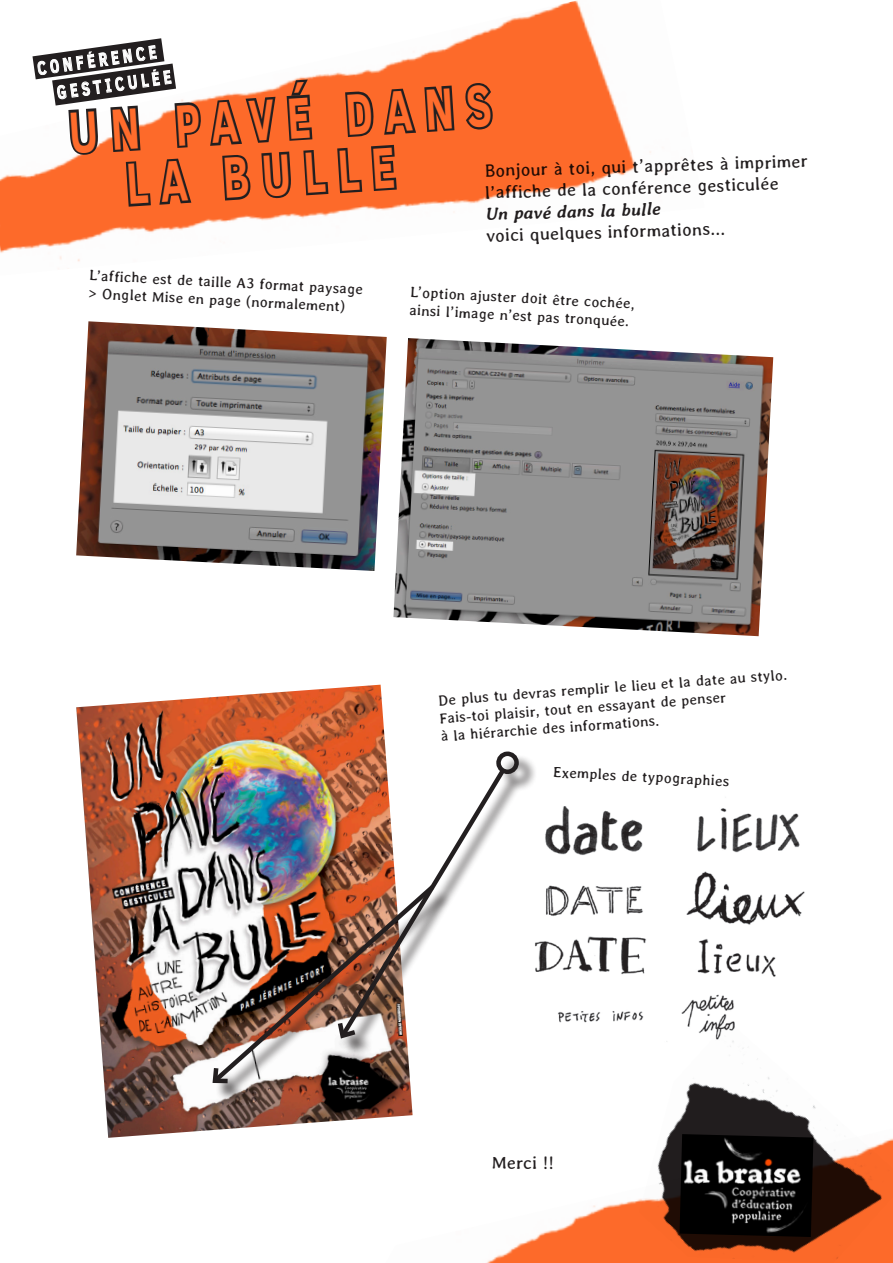
<style>
.page{position:relative;width:893px;height:1263px;background:#fff}
.page>*{position:absolute;margin:0;border:0;box-sizing:border-box;transform-origin:0 0}
.t1{font:700 59.7px/55.5px "Clear Sans";color:#ff6c2c;scale:.7 1}
.t2{font:700 19.2px/26.5px "Clear Sans";color:#fff;text-align:center;scale:.7 1}
.t3{font:18px/21.6px "Averia";color:#231f20}
.t4{font:italic 700 18px "Averia";color:#231f20}
.t5{font:15px/18.1px "Averia";color:#231f20}
</style>
<div class="page">
<img style="left:0;top:0;width:663px;height:262px">
<img style="left:486px;top:1199px;width:153px;height:64px">
<img style="left:639px;top:1058px;width:254px;height:205px">
<img style="left:679px;top:1134px;width:134px;height:103px">
<img style="left:76px;top:321px;width:311px;height:250px">
<img style="left:393px;top:338px;width:380px;height:298px">
<img style="left:76px;top:685px;width:337px;height:453px">
<div style="left:341px;top:754px;width:196px;height:302px;background:#231f20;opacity:.75"></div>
<svg style="left:336px;top:764px;width:173px;height:278px"></svg>
<div style="left:496px;top:751px;width:23px;height:23px;border:4px solid #231f20;border-radius:50%"></div>
<div style="left:215px;top:888px;width:237px;height:214px;background:#231f20;opacity:.75"></div>
<img style="left:209px;top:880px;width:230px;height:207px">
<svg style="left:210px;top:1063px;width:22px;height:22px"></svg>
<img style="left:523px;top:793px;width:282px;height:261px">
<svg style="left:31px;top:36px;width:465px;height:173px"></svg>
<p class="t2" style="left:35px;top:55px;width:173px;rotate:-8deg">CONFÉREN CE<br>GES TICULÉE</p>
<h1 class="t1" style="left:120px;top:99px;width:530px;text-indent:-54px;rotate:-4deg">Un pavé dans la bulle</h1>
<p class="t3" style="left:484px;top:161px;width:325px;rotate:-2deg">Bonjour à toi, qui t’apprêtes à imprimer l’affiche de la conférence gesticulée</p>
<p class="t4" style="left:485px;top:204px;width:177px;rotate:-2deg">Un pavé dans la bulle</p>
<p class="t3" style="left:486px;top:225px;width:241px;rotate:-2deg">voici quelques informations...</p>
<p class="t5" style="left:90px;top:266px;width:276px;rotate:3deg">L’affiche est de taille A3 format paysage &gt; Onglet Mise en page (normalement)</p>
<p class="t5" style="left:411px;top:283px;width:226px;rotate:3deg">L’option ajuster doit être cochée, ainsi l’image n’est pas tronquée.</p>
<p class="t5" style="left:437px;top:691px;width:351px;rotate:-4deg">De plus tu devras remplir le lieu et la date au stylo.<br>Fais-toi plaisir, tout en essayant de penser<br>à la hiérarchie des informations.</p>
<p class="t5" style="left:554px;top:763px;width:178px;rotate:3deg">Exemples de typographies</p>
<p class="t3" style="left:492px;top:1152px;width:64px">Merci !!</p>
</div>
